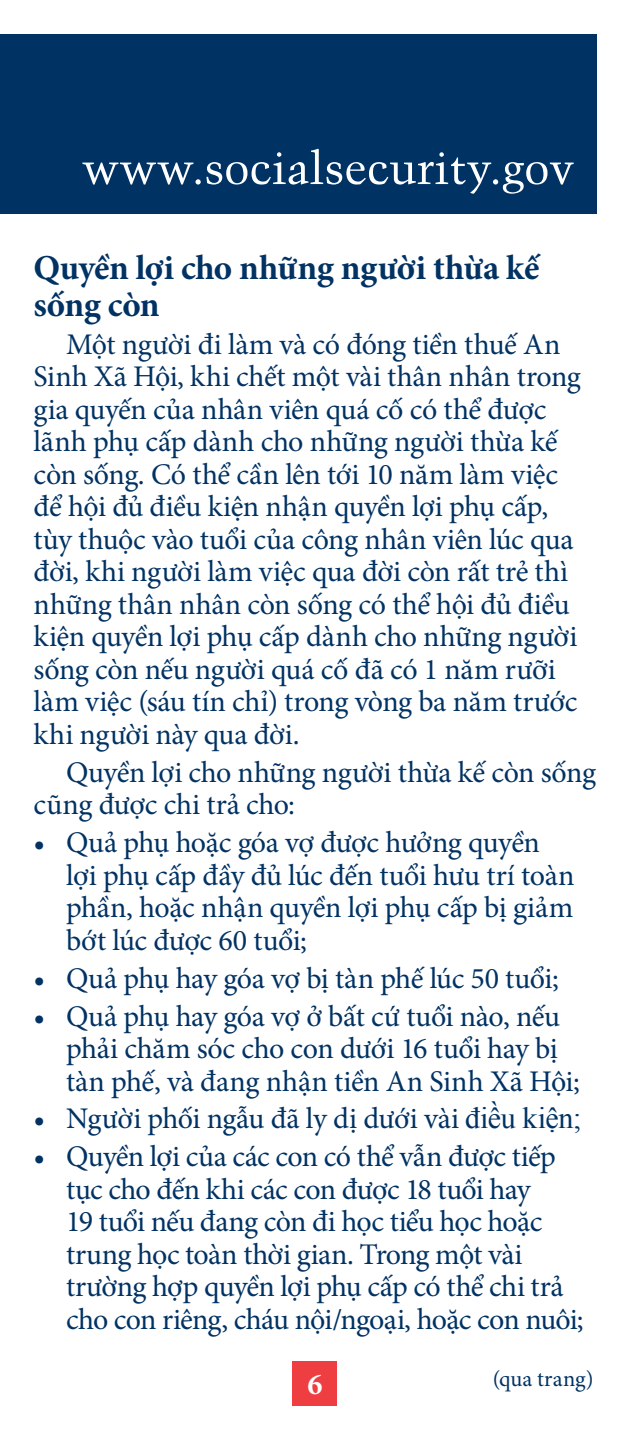
<style>
.page{position:relative;width:630px;height:1440px;background:#fff}
.page>*{position:absolute;margin:0;border:0;box-sizing:border-box;transform-origin:0 0}
.H2{font:700 35px/37.5px "Minion Pro";letter-spacing:-.01em;color:#003263}
.Paragraph{font:30px/32.5px "Minion Pro";letter-spacing:-.015em;color:#003263}
.t1{font:700 30px "Minion Pro";color:#fff}
.t2{font:22.5px "Minion Pro";letter-spacing:.005em;color:#003263}
.s1{font-family:"Times New Roman"}
</style>
<div class="page">
<div style="left:0;top:34px;width:596px;height:180px;background:#003263"></div>
<svg style="left:82px;top:149px;width:492px;height:45px"></svg>
<div style="left:292px;top:1361px;width:45px;height:45px;background:#ef3e42"></div>
<p class="H2" style="left:34px;top:248px;width:507px">Quyền lợi cho những người thừa kế sống còn</p>
<p class="Paragraph" style="left:34px;top:328px;width:549px;text-indent:32px">Một người đi làm và có đóng tiền thuế An Sinh Xã Hội, khi chết một vài thân nhân trong gia quyến của nhân viên quá cố có thể được lãnh phụ cấp dành cho những người thừa kế còn sống. Có thể cần lên tới 10 năm làm việc để hội đủ điều kiện nhận quyền lợi phụ cấp, tùy thuộc vào tuổi của công nhân viên lúc qua đời, khi người làm việc qua đời còn rất trẻ thì những thân nhân còn sống có thể hội đủ điều kiện quyền lợi phụ cấp dành cho những người sống còn nếu người quá cố đã có 1 năm rưỡi làm việc (sáu tín chỉ) trong vòng ba năm trước khi người này qua đời.</p>
<p class="Paragraph" style="left:34px;top:756px;width:564px;text-indent:32px">Quyền lợi cho những người thừa kế còn sống cũng được chi trả cho:</p>
<p class="Paragraph" style="left:66px;top:827px;width:510px;text-indent:-32px">• Quả phụ hoặc góa vợ được hưởng quyền lợi phụ cấp đầy đủ lúc đến tuổi hưu trí toàn phần, hoặc nhận quyền lợi phụ cấp bị giảm bớt lúc được 60 tuổi;</p>
<p class="Paragraph" style="left:34px;top:962px;width:527px">• Quả phụ hay góa vợ bị tàn phế lúc 50 tuổi;</p>
<p class="Paragraph" style="left:66px;top:1000px;width:515px;text-indent:-32px">• Quả phụ hay góa vợ ở bất cứ tuổi nào, nếu phải chăm sóc cho con dưới 16 tuổi hay bị tàn phế, và đang nhận tiền An Sinh Xã Hội;</p>
<p class="Paragraph" style="left:34px;top:1103px;width:549px">• Người phối ngẫu đã ly dị dưới vài <span class="s1">điều kiện;</span></p>
<p class="Paragraph" style="left:66px;top:1141px;width:519px;text-indent:-32px">• Quyền lợi của các con có thể vẫn được tiếp tục cho đến khi các con được 18 tuổi hay<br>19 tuổi nếu đang còn đi học tiểu học hoặc trung học toàn thời gian. Trong một vài trường hợp quyền lợi phụ cấp có thể chi trả cho con riêng, cháu nội/ngoại, hoặc con nuôi;</p>
<p class="t1" style="left:307px;top:1363px;width:16px">6</p>
<p class="t2" style="left:493px;top:1364px;width:102px">(qua trang)</p>
</div>
